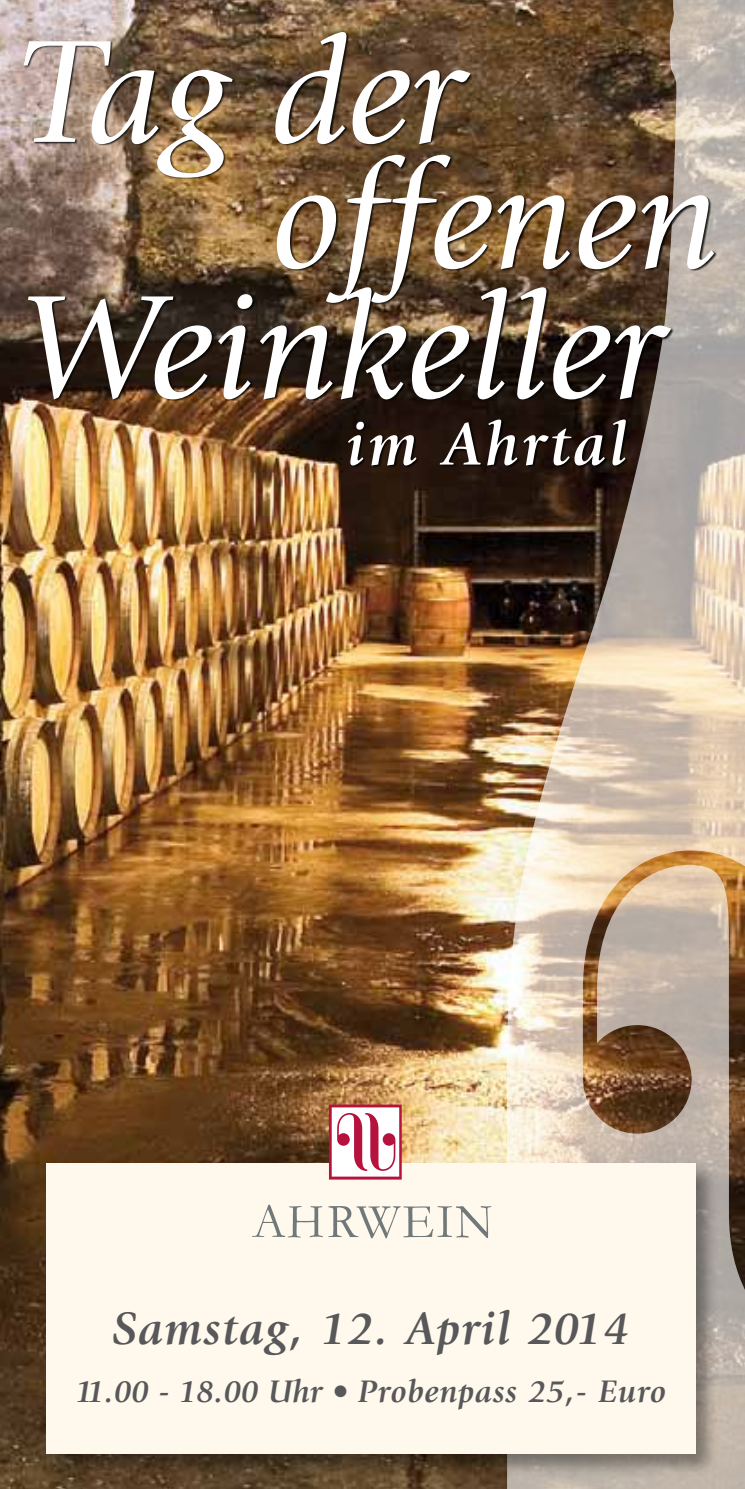
<style>
.page{position:relative;width:745px;height:1489px;background:#fff}
.page>*{position:absolute;margin:0;border:0;box-sizing:border-box;transform-origin:0 0}
.t1{font:italic 152.5px "Giovanni";color:#fff}
.t2{font:italic 700 62.5px "Giovanni";letter-spacing:.05em;color:#fff}
.t3{font:italic 700 47.5px "Giovanni";letter-spacing:.03em;color:#58585a}
.t4{font:italic 700 32.5px "Giovanni";letter-spacing:.03em;color:#58585a}
</style>
<div class="page">
<img style="left:0;top:0;width:506px;height:1488px">
<img style="left:506px;top:0;width:238px;height:1488px">
<div style="left:24px;top:33px;width:692px;height:435px;background:#000;opacity:.85"></div>
<div style="left:43px;top:1160px;width:676px;height:317px;background:#000;opacity:.4"></div>
<div style="left:46px;top:1163px;width:648px;height:290px;background:#fff9ed"></div>
<svg style="left:252px;top:1204px;width:239px;height:34px"></svg>
<svg style="left:332px;top:1107px;width:66px;height:69px"></svg>
<div style="left:329px;top:1104px;width:72px;height:75px;border:2px solid #b5123e"></div>
<h1 class="t1" style="left:18px;top:8px;width:448px">Tag der</h1>
<h1 class="t1" style="left:272px;top:133px;width:447px">offenen</h1>
<h1 class="t1" style="left:18px;top:263px;width:648px">Weinkeller</h1>
<h2 class="t2" style="left:346px;top:409px;width:282px">im Ahrtal</h2>
<h3 class="t3" style="left:112px;top:1302px;width:517px">Samstag, 12. April 2014</h3>
<p class="t4" style="left:75px;top:1373px;width:591px">11.00 - 18.00 Uhr • Probenpass 25,- Euro</p>
</div>
